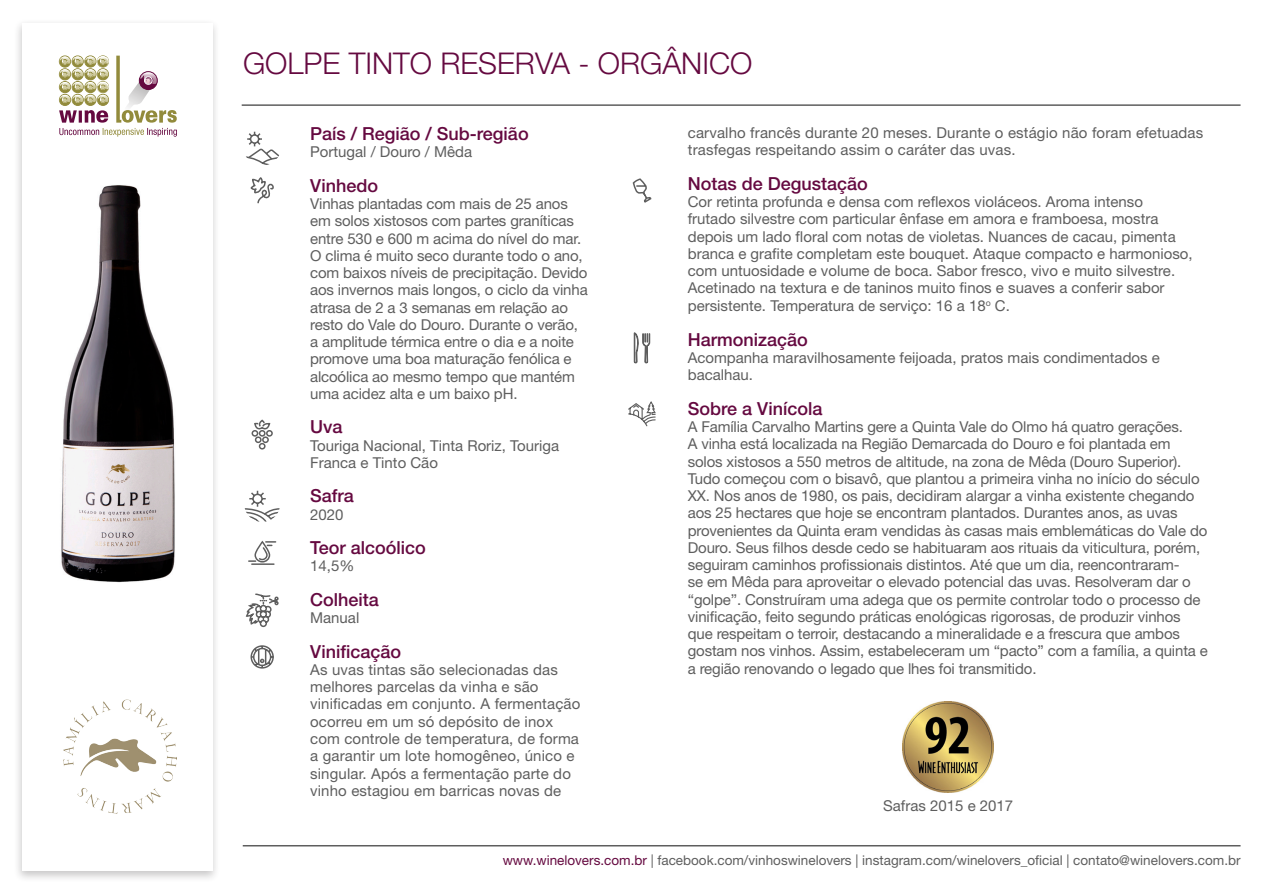
<style>
.page{position:relative;width:1263px;height:893px;background:#fff}
.page>*{position:absolute;margin:0;border:0;box-sizing:border-box;transform-origin:0 0}
.t1{font:300 30px "Helvetica Neue LT Std";color:#650940}
.t2{font:500 18px "Helvetica Neue LT Std";color:#650940}
.t3{font:15px/17.2px "Helvetica Neue LT Std";letter-spacing:-.01em;color:#5e5e5e}
.t4{font:15px/17.2px "Helvetica Neue LT Std";letter-spacing:.01em;color:#5e5e5e}
.t5{font:13.5px "Helvetica Neue LT Std";color:#5e5e5e}
.s1{color:#650940}
</style>
<div class="page">
<hr style="left:242px;top:104px;width:998px;height:2px;background:#5e5e5e">
<hr style="left:243px;top:845px;width:997px;height:1px;background:#5e5e5e">
<div style="left:13px;top:18px;width:207px;height:865px;background:#231f20;opacity:.25"></div>
<div style="left:22px;top:23px;width:191px;height:847px;background:#fff"></div>
<svg style="left:59px;top:56px;width:118px;height:81px"></svg>
<svg style="left:245px;top:593px;width:34px;height:76px"></svg>
<svg style="left:248px;top:540px;width:29px;height:25px"></svg>
<svg style="left:251px;top:420px;width:22px;height:30px"></svg>
<svg style="left:250px;top:177px;width:24px;height:27px"></svg>
<svg style="left:244px;top:490px;width:36px;height:32px"></svg>
<svg style="left:246px;top:131px;width:33px;height:34px"></svg>
<img style="left:63px;top:700px;width:113px;height:113px">
<img style="left:902px;top:702px;width:91px;height:91px">
<img style="left:61px;top:185px;width:114px;height:397px">
<svg style="left:628px;top:401px;width:28px;height:26px"></svg>
<svg style="left:632px;top:178px;width:20px;height:25px"></svg>
<svg style="left:634px;top:332px;width:16px;height:32px"></svg>
<p class="t1" style="left:243px;top:45px;width:511px">GOLPE TINTO RESERVA - ORGÂNICO</p>
<p class="t2" style="left:310px;top:123px;width:220px">País / Região / Sub-região</p>
<p class="t3" style="left:310px;top:143px;width:163px">Portugal / Douro / Mêda</p>
<p class="t2" style="left:310px;top:175px;width:69px">Vinhedo</p>
<p class="t3" style="left:310px;top:195px;width:279px">Vinhas plantadas com mais de 25 anos em solos xistosos com partes graníticas entre 530 e 600 m acima do nível do mar.<br>O clima é muito seco durante todo o ano, com baixos níveis de precipitação. Devido aos invernos mais longos, o ciclo da vinha atrasa de 2 a 3 semanas em relação ao resto do Vale do Douro. Durante o verão, a amplitude térmica entre o dia e a noite promove uma boa maturação fenólica e alcoólica ao mesmo tempo que mantém uma acidez alta e um baixo pH.</p>
<p class="t2" style="left:310px;top:416px;width:34px">Uva</p>
<p class="t3" style="left:310px;top:437px;width:250px">Touriga Nacional, Tinta Roriz, Touriga<br>Franca e Tinto Cão</p>
<p class="t2" style="left:310px;top:485px;width:45px">Safra</p>
<p class="t3" style="left:310px;top:506px;width:35px">2020</p>
<p class="t2" style="left:310px;top:537px;width:117px">Teor alcoólico</p>
<p class="t3" style="left:310px;top:557px;width:46px">14,5%</p>
<p class="t2" style="left:310px;top:589px;width:70px">Colheita</p>
<p class="t3" style="left:310px;top:609px;width:51px">Manual</p>
<p class="t2" style="left:310px;top:641px;width:92px">Vinificação</p>
<p class="t4" style="left:310px;top:661px;width:272px">As uvas tintas são selecionadas das melhores parcelas da vinha e são vinificadas em conjunto. A fermentação ocorreu em um só depósito de inox com controle de temperatura, de forma a garantir um lote homogêneo, único e singular. Após a fermentação parte do vinho estagiou em barricas novas de</p>
<p class="t4" style="left:688px;top:124px;width:517px">carvalho francês durante 20 meses. Durante o estágio não foram efetuadas trasfegas respeitando assim o caráter das uvas.</p>
<p class="t2" style="left:688px;top:173px;width:182px">Notas de Degustação</p>
<p class="t3" style="left:688px;top:193px;width:506px">Cor retinta profunda e densa com reflexos violáceos. Aroma intenso frutado silvestre com particular ênfase em amora e framboesa, mostra depois um lado floral com notas de violetas. Nuances de cacau, pimenta branca e grafite completam este bouquet. Ataque compacto e harmonioso, com untuosidade e volume de boca. Sabor fresco, vivo e muito silvestre.<br>Acetinado na textura e de taninos muito finos e suaves a conferir sabor persistente. Temperatura de serviço: 16 a 18<sup>o</sup> C.</p>
<p class="t2" style="left:688px;top:329px;width:122px">Harmonização</p>
<p class="t3" style="left:688px;top:349px;width:474px">Acompanha maravilhosamente feijoada, pratos mais condimentados e bacalhau.</p>
<p class="t2" style="left:688px;top:398px;width:136px">Sobre a Vinícola</p>
<p class="t3" style="left:688px;top:418px;width:522px">A Família Carvalho Martins gere a Quinta Vale do Olmo há quatro gerações.<br>A vinha está localizada na Região Demarcada do Douro e foi plantada em solos xistosos a 550 metros de altitude, na zona de Mêda (Douro Superior).<br>Tudo começou com o bisavô, que plantou a primeira vinha no início do século XX. Nos anos de 1980, os pais, decidiram alargar a vinha existente chegando aos 25 hectares que hoje se encontram plantados. Durantes anos, as uvas provenientes da Quinta eram vendidas às casas mais emblemáticas do Vale do Douro. Seus filhos desde cedo se habituaram aos rituais da viticultura, porém, seguiram caminhos profissionais distintos. Até que um dia, reencontraram-<br>se em Mêda para aproveitar o elevado potencial das uvas. Resolveram dar o “golpe”. Construíram uma adega que os permite controlar todo o processo de vinificação, feito segundo práticas enológicas rigorosas, de produzir vinhos que respeitam o terroir, destacando a mineralidade e a frescura que ambos gostam nos vinhos. Assim, estabeleceram um “pacto” com a família, a quinta e a região renovando o legado que lhes foi transmitido.</p>
<p class="t3" style="left:883px;top:797px;width:132px">Safras 2015 e 2017</p>
<p class="t5" style="left:503px;top:852px;width:739px"><span class="s1">www.winelovers.com.br</span> | facebook.com/vinhoswinelovers | instagram.com/winelovers_oficial | contato@winelovers.com.br</p>
</div>
